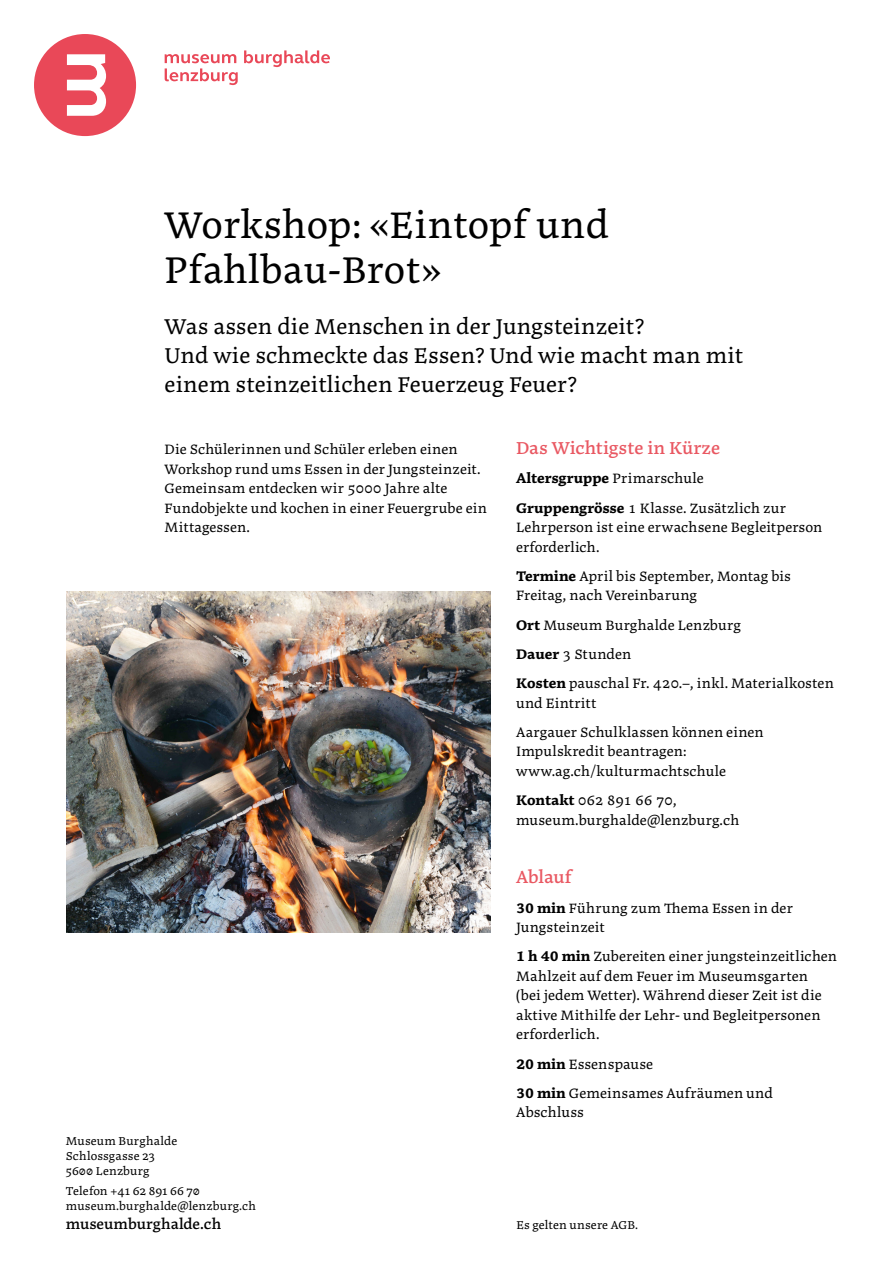
<style>
.page{position:relative;width:893px;height:1263px;background:#fff}
.page>*{position:absolute;margin:0;border:0;box-sizing:border-box;transform-origin:0 0}
.t1{font:39px/45px "Noort";letter-spacing:.01em;color:#000}
.t2{font:22.5px/29.2px "Noort";letter-spacing:.005em;color:#000}
.t3{font:18px "Noort";color:#e95862}
.t4{font:15px "Noort";letter-spacing:-.005em;color:#000}
.t5{font:14.25px/19.5px "Noort";letter-spacing:.01em;color:#000}
.t6{font:12px/15px "Noort";letter-spacing:.01em;color:#000}
.s1{font-weight:700}
</style>
<div class="page">
<svg style="left:244px;top:50px;width:86px;height:17px"></svg>
<svg style="left:165px;top:54px;width:73px;height:31px"></svg>
<svg style="left:34px;top:34px;width:102px;height:102px"></svg>
<img style="left:67px;top:592px;width:424px;height:340px">
<h1 class="t1" style="left:165px;top:202px;width:446px">Workshop: «Eintopf und<br>Pfahlbau-Brot»</h1>
<h2 class="t2" style="left:165px;top:311px;width:580px">Was assen die Menschen in der Jungsteinzeit?<br>Und wie schmeckte das Essen? Und wie macht man mit einem steinzeitlichen Feuerzeug Feuer?</h2>
<p class="t5" style="left:165px;top:439px;width:324px">Die Schülerinnen und Schüler erleben einen Workshop rund ums Essen in der Jungsteinzeit.<br>Gemeinsam entdecken wir 5000 Jahre alte Fundobjekte und kochen in einer Feuergrube ein Mittagessen.</p>
<p class="t3" style="left:516px;top:437px;width:206px">Das Wichtigste in Kürze</p>
<p class="t5" style="left:516px;top:464px;width:271px;line-height:29.2px"><span class="s1">Altersgruppe</span> Primarschule<br><span class="s1">Gruppengrösse</span> 1 Klasse. Zusätzlich zur</p>
<p class="t5" style="left:516px;top:517px;width:308px">Lehrperson ist eine erwachsene Begleitperson erforderlich.</p>
<p class="t5" style="left:516px;top:566px;width:276px"><span class="s1">Termine</span> April bis September, Montag bis<br>Freitag, nach Vereinbarung</p>
<p class="t5" style="left:516px;top:610px;width:319px;line-height:29.2px"><span class="s1">Ort</span> Museum Burghalde Lenzburg<br><span class="s1">Dauer</span> 3 Stunden<br><span class="s1">Kosten</span> pauschal Fr. 420.–, inkl. Materialkosten</p>
<p class="t5" style="left:516px;top:688px;width:249px;line-height:29.2px">und Eintritt<br>Aargauer Schulklassen können einen</p>
<p class="t5" style="left:516px;top:742px;width:211px">Impulskredit beantragen: www.ag.ch/kulturmachtschule</p>
<p class="t5" style="left:516px;top:790px;width:225px"><span class="s1">Kontakt</span> 062 891 66 70, museum.burghalde@lenzburg.ch</p>
<p class="t3" style="left:516px;top:866px;width:57px">Ablauf</p>
<p class="t5" style="left:516px;top:898px;width:278px"><span class="s1">30 min</span> Führung zum Thema Essen in der<br>Jungsteinzeit</p>
<p class="t5" style="left:516px;top:946px;width:323px"><span class="s1">1 h 40 min</span> Zubereiten einer jungsteinzeitlichen Mahlzeit auf dem Feuer im Museumsgarten<br>(bei jedem Wetter). Während dieser Zeit ist die aktive Mithilfe der Lehr- und Begleitpersonen erforderlich.</p>
<p class="t5" style="left:516px;top:1049px;width:258px;line-height:29.2px"><span class="s1">20 min</span> Essenspause<br><span class="s1">30 min</span> Gemeinsames Aufräumen und</p>
<p class="t5" style="left:516px;top:1102px;width:69px">Abschluss</p>
<p class="t6" style="left:66px;top:1134px;width:113px">Museum Burghalde<br>Schlossgasse 23<br>5600 Lenzburg</p>
<p class="t6" style="left:66px;top:1183px;width:192px">Telefon +41 62 891 66 70 museum.burghalde@lenzburg.ch</p>
<p class="t4" style="left:66px;top:1215px;width:157px">museumburghalde.ch</p>
<p class="t6" style="left:517px;top:1217px;width:123px">Es gelten unsere AGB.</p>
</div>
